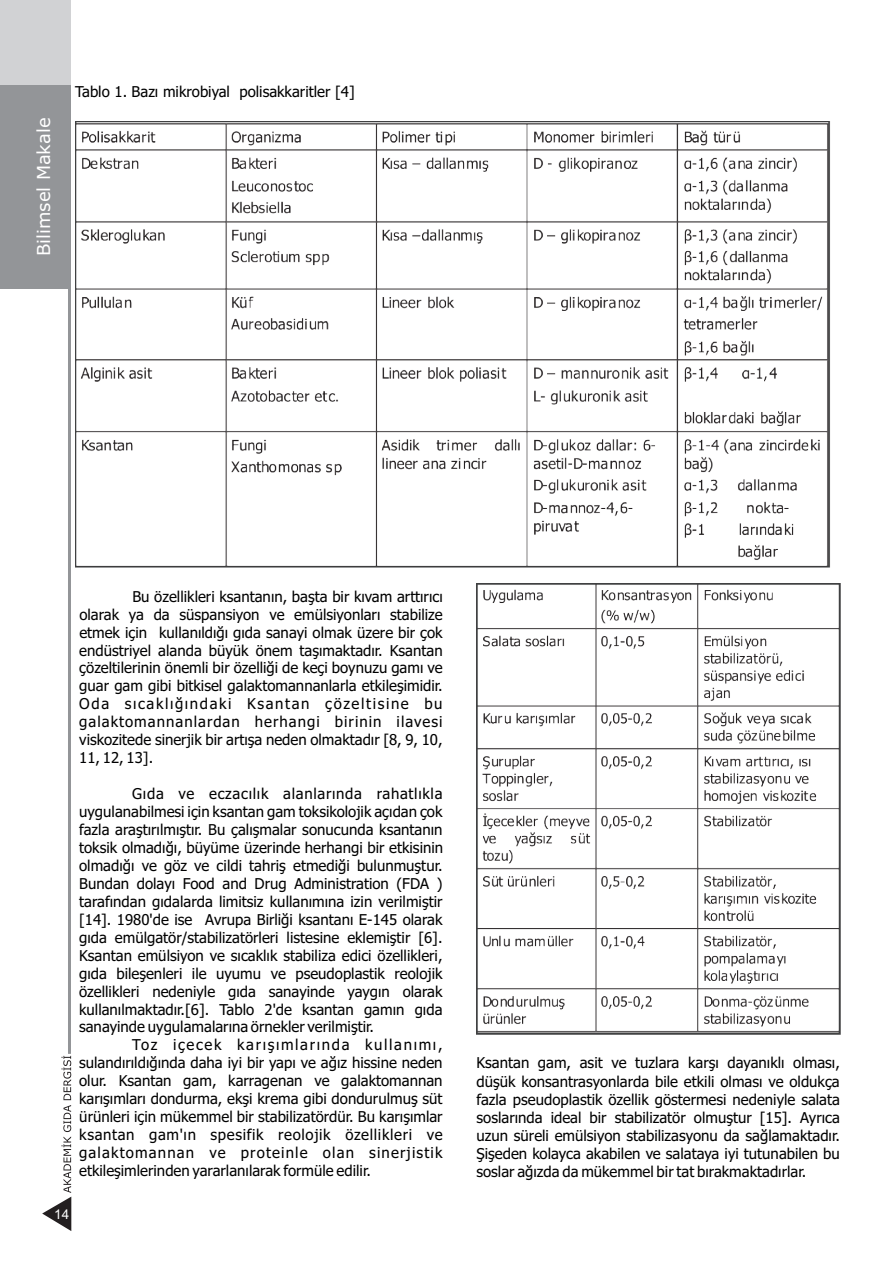
<style>
.page{position:relative;width:893px;height:1263px;background:#fff}
.page>*{position:absolute;margin:0;border:0;box-sizing:border-box;transform-origin:0 0}
.t1{font:18px "Verdana";color:#fff}
.t2{font:15px/18px "Tahoma";color:#000001;text-align:justify}
.t3{font:15px "Tahoma";letter-spacing:.04em;color:#000001}
.t4{font:15px "Tahoma";letter-spacing:.075em;color:#000001}
.t5{font:13.5px "Arial";color:#fff}
</style>
<div class="page">
<div style="left:0;top:0;width:71px;height:107px;background:#d1d2d4"></div>
<div style="left:0;top:86px;width:71px;height:203px;background:#939598"></div>
<hr style="left:68px;top:288px;width:3px;height:766px;background:#939598">
<svg style="left:42px;top:1056px;width:29px;height:175px"></svg>
<img style="left:75px;top:121px;width:766px;height:468px">
<img style="left:477px;top:584px;width:363px;height:450px">
<p class="t1" style="left:31px;top:256px;width:140px;rotate:-90deg">Bilimsel Makale</p>
<p class="t2" style="left:75px;top:82px;width:281px">Tablo 1. Bazı mikrobiyal polisakkaritler [4]</p>
<p class="t2" style="left:79px;top:586px;width:365px;text-indent:53px">Bu özellikleri ksantanın, başta bir kıvam arttırıcı olarak ya da süspansiyon ve emülsiyonları stabilize etmek için kullanıldığı gıda sanayi olmak üzere bir çok endüstriyel alanda büyük önem taşımaktadır. Ksantan çözeltilerinin önemli bir özelliği de keçi boynuzu gamı ve guar gam gibi bitkisel galaktomannanlarla etkileşimidir.<br>Oda sıcaklığındaki Ksantan çözeltisine bu galaktomannanlardan herhangi birinin ilavesi viskozitede sinerjik bir artışa neden olmaktadır [8, 9, 10, 11, 12, 13].</p>
<p class="t2" style="left:79px;top:784px;width:366px;text-indent:53px">Gıda ve eczacılık alanlarında rahatlıkla uygulanabilmesi için ksantan gam toksikolojik açıdan çok fazla araştırılmıştır. Bu çalışmalar sonucunda ksantanın toksik olmadığı, büyüme üzerinde herhangi bir etkisinin olmadığı ve göz ve cildi tahriş etmediği bulunmuştur.<br>Bundan dolayı Food and Drug Administration (FDA ) tarafından gıdalarda limitsiz kullanımına izin verilmiştir [14]. 1980'de ise Avrupa Birliği ksantanı E-145 olarak gıda emülgatör/stabilizatörleri listesine eklemiştir [6].<br>Ksantan emülsiyon ve sıcaklık stabiliza edici özellikleri, gıda bileşenleri ile uyumu ve pseudoplastik reolojik özellikleri nedeniyle gıda sanayinde yaygın olarak kullanılmaktadır.[6]. Tablo 2'de ksantan gamın gıda sanayinde uygulamalarına örnekler verilmiştir.</p>
<p class="t2" style="left:79px;top:1035px;width:365px;text-align:right">Toz içecek karışımlarında kullanımı, sulandırıldığında daha iyi bir yapı ve ağız hissine neden</p>
<p class="t2" style="left:476px;top:1053px;width:365px">Ksantan gam, asit ve tuzlara karşı dayanıklı olması,</p>
<p class="t2" style="left:79px;top:1071px;width:365px">olur. Ksantan gam, karragenan ve galaktomannan</p>
<p class="t2" style="left:476px;top:1071px;width:365px">düşük konsantrasyonlarda bile etkili olması ve oldukça</p>
<p class="t2" style="left:79px;top:1089px;width:365px">karışımları dondurma, ekşi krema gibi dondurulmuş süt</p>
<p class="t2" style="left:476px;top:1089px;width:365px">fazla pseudoplastik özellik göstermesi nedeniyle salata</p>
<p class="t2" style="left:79px;top:1107px;width:365px">ürünleri için mükemmel bir stabilizatördür. Bu karışımlar</p>
<p class="t2" style="left:477px;top:1107px;width:365px">soslarında ideal bir stabilizatör olmuştur [15]. Ayrıca</p>
<p class="t3" style="left:79px;top:1125px;width:365px">ksantan gam'ın spesifik reolojik özellikleri ve</p>
<p class="t2" style="left:477px;top:1125px;width:365px">uzun süreli emülsiyon stabilizasyonu da sağlamaktadır.</p>
<p class="t4" style="left:79px;top:1142px;width:365px">galaktomannan ve proteinle olan sinerjistik</p>
<p class="t2" style="left:476px;top:1143px;width:365px">Şişeden kolayca akabilen ve salataya iyi tutunabilen bu</p>
<p class="t2" style="left:79px;top:1161px;width:293px">etkileşimlerinden yararlanılarak formüle edilir.</p>
<p class="t2" style="left:476px;top:1162px;width:331px">soslar ağızda da mükemmel bir tat bırakmaktadırlar.</p>
<p class="t5" style="left:54px;top:1205px;width:16px">14</p>
</div>
